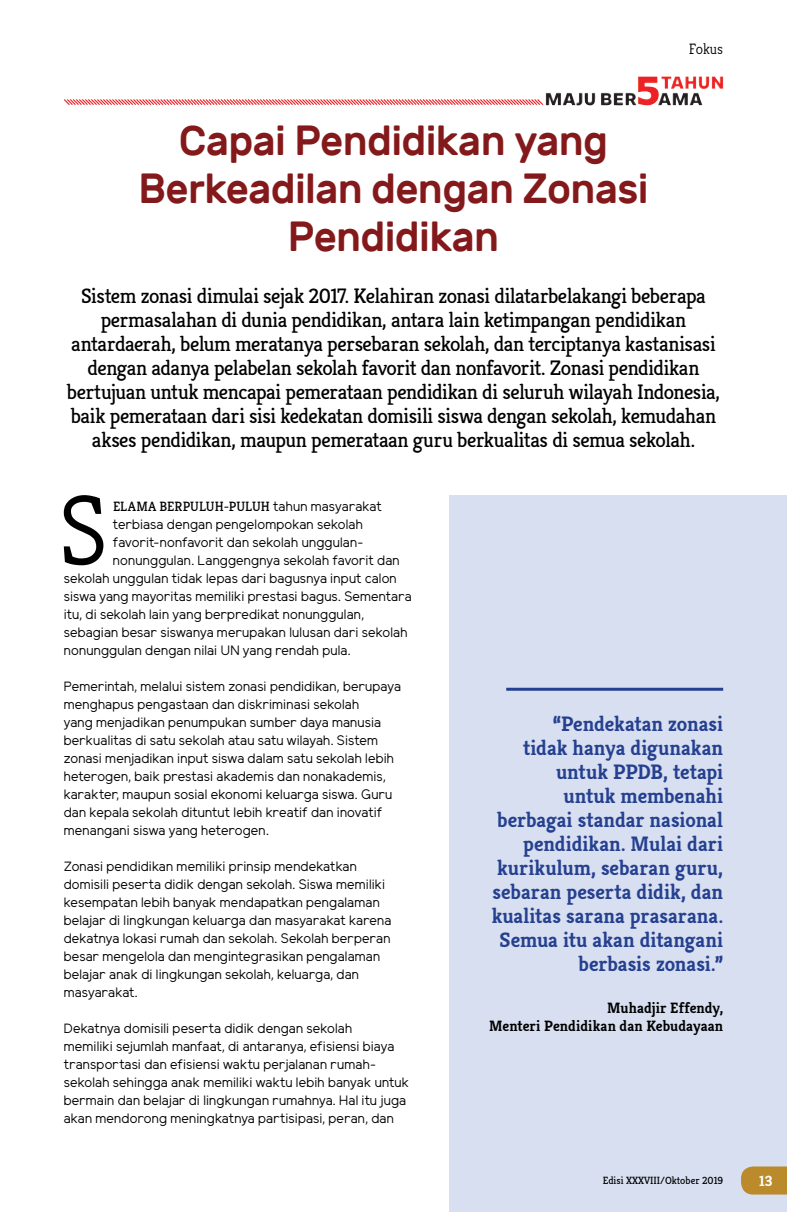
<style>
.page{position:relative;width:787px;height:1212px;background:#fff}
.page>*{position:absolute;margin:0;border:0;box-sizing:border-box;transform-origin:0 0}
.t1{font:300 100.95px "Kreon";color:#000}
.t2{font:500 42px/48px "Rubik";letter-spacing:-.015em;color:#84191b;text-align:center;scale:.96 1}
.t3{font:21px/24px "Kreon";letter-spacing:-.02em;color:#000;text-align:center}
.t4{font:700 21px/24px "Kreon";color:#25408f;text-align:right}
.t5{font:700 15px/18px "Kreon";letter-spacing:.005em;color:#000;text-align:right}
.t6{font:300 15px "Kreon";color:#000}
.t7{font:700 15px "Kreon";color:#fff}
.t8{font:13.5px/18px "Elliot Sans";letter-spacing:.01em;color:#000}
.t9{font:13.5px "Kreon";letter-spacing:.01em;color:#000}
.t10{font:10.5px "Kreon";color:#000}
.s1{font-family:"Elliot Sans"}
</style>
<div class="page">
<div style="left:449px;top:495px;width:338px;height:717px;background:#d8dff1"></div>
<img style="left:546px;top:76px;width:177px;height:30px">
<svg style="left:64px;top:99px;width:480px;height:6px;background:#f6999b"></svg>
<svg style="left:741px;top:1166px;width:46px;height:28px"></svg>
<hr style="left:506px;top:688px;width:217px;height:3px;background:#25408f">
<h2 class="t2" style="left:138px;top:117px;width:533px">Capai Pendidikan yang<br>Berkeadilan dengan Zonasi<br>Pendidikan</h2>
<p class="t6" style="left:689px;top:41px;width:36px">Fokus</p>
<p class="t3" style="left:67px;top:284px;width:654px">Sistem zonasi dimulai sejak 2017. Kelahiran zonasi dilatarbelakangi beberapa permasalahan di dunia pendidikan, antara lain ketimpangan pendidikan antardaerah, belum meratanya persebaran sekolah, dan terciptanya kastanisasi dengan adanya pelabelan sekolah favorit dan nonfavorit. Zonasi pendidikan bertujuan untuk mencapai pemerataan pendidikan di seluruh wilayah Indonesia, baik pemerataan dari sisi kedekatan domisili siswa dengan sekolah, kemudahan akses pendidikan, maupun pemerataan guru berkualitas di semua sekolah.</p>
<h1 class="t1" style="left:58px;top:474px;width:51px">S</h1>
<p class="t9" style="left:113px;top:498px;width:270px">elama berpuluh-puluh <span class="s1">tahun masyarakat</span></p>
<p class="t8" style="left:113px;top:517px;width:251px">terbiasa dengan pengelompokan sekolah</p>
<p class="t8" style="left:113px;top:535px;width:252px">favorit-nonfavorit dan sekolah unggulan-</p>
<p class="t8" style="left:113px;top:553px;width:288px">nonunggulan. Langgengnya sekolah favorit dan</p>
<p class="t8" style="left:64px;top:571px;width:334px">sekolah unggulan tidak lepas dari bagusnya input calon</p>
<p class="t8" style="left:64px;top:589px;width:349px">siswa yang mayoritas memiliki prestasi bagus. Sementara</p>
<p class="t8" style="left:64px;top:607px;width:302px">itu, di sekolah lain yang berpredikat nonunggulan,</p>
<p class="t8" style="left:64px;top:625px;width:345px">sebagian besar siswanya merupakan lulusan dari sekolah</p>
<p class="t8" style="left:64px;top:643px;width:288px">nonunggulan dengan nilai UN yang rendah pula.</p>
<p class="t8" style="left:64px;top:679px;width:339px">Pemerintah, melalui sistem zonasi pendidikan, berupaya menghapus pengastaan dan diskriminasi sekolah<br>yang menjadikan penumpukan sumber daya manusia berkualitas di satu sekolah atau satu wilayah. Sistem zonasi menjadikan input siswa dalam satu sekolah lebih heterogen, baik prestasi akademis dan nonakademis, karakter, maupun sosial ekonomi keluarga siswa. Guru dan kepala sekolah dituntut lebih kreatif dan inovatif menangani siswa yang heterogen.</p>
<p class="t8" style="left:64px;top:859px;width:329px">Zonasi pendidikan memiliki prinsip mendekatkan domisili peserta didik dengan sekolah. Siswa memiliki kesempatan lebih banyak mendapatkan pengalaman belajar di lingkungan keluarga dan masyarakat karena dekatnya lokasi rumah dan sekolah. Sekolah berperan besar mengelola dan mengintegrasikan pengalaman belajar anak di lingkungan sekolah, keluarga, dan masyarakat.</p>
<p class="t8" style="left:64px;top:1021px;width:347px">Dekatnya domisili peserta didik dengan sekolah<br>memiliki sejumlah manfaat, di antaranya, efisiensi biaya transportasi dan efisiensi waktu perjalanan rumah&shy;sekolah sehingga anak memiliki waktu lebih banyak untuk bermain dan belajar di lingkungan rumahnya. Hal itu juga akan mendorong meningkatnya partisipasi, peran, dan</p>
<p class="t4" style="left:491px;top:711px;width:233px">“Pendekatan zonasi<br>tidak hanya digunakan untuk PPDB, tetapi<br>untuk membenahi berbagai standar nasional pendidikan. Mulai dari kurikulum, sebaran guru, sebaran peserta didik, dan kualitas sarana prasarana.<br>Semua itu akan ditangani berbasis zonasi.”</p>
<p class="t5" style="left:489px;top:998px;width:235px">Muhadjir Effendy,<br>Menteri Pendidikan dan Kebudayaan</p>
<p class="t10" style="left:602px;top:1174px;width:122px">Edisi XXXVIII/Oktober 2019</p>
<p class="t7" style="left:759px;top:1171px;width:15px">13</p>
</div>
